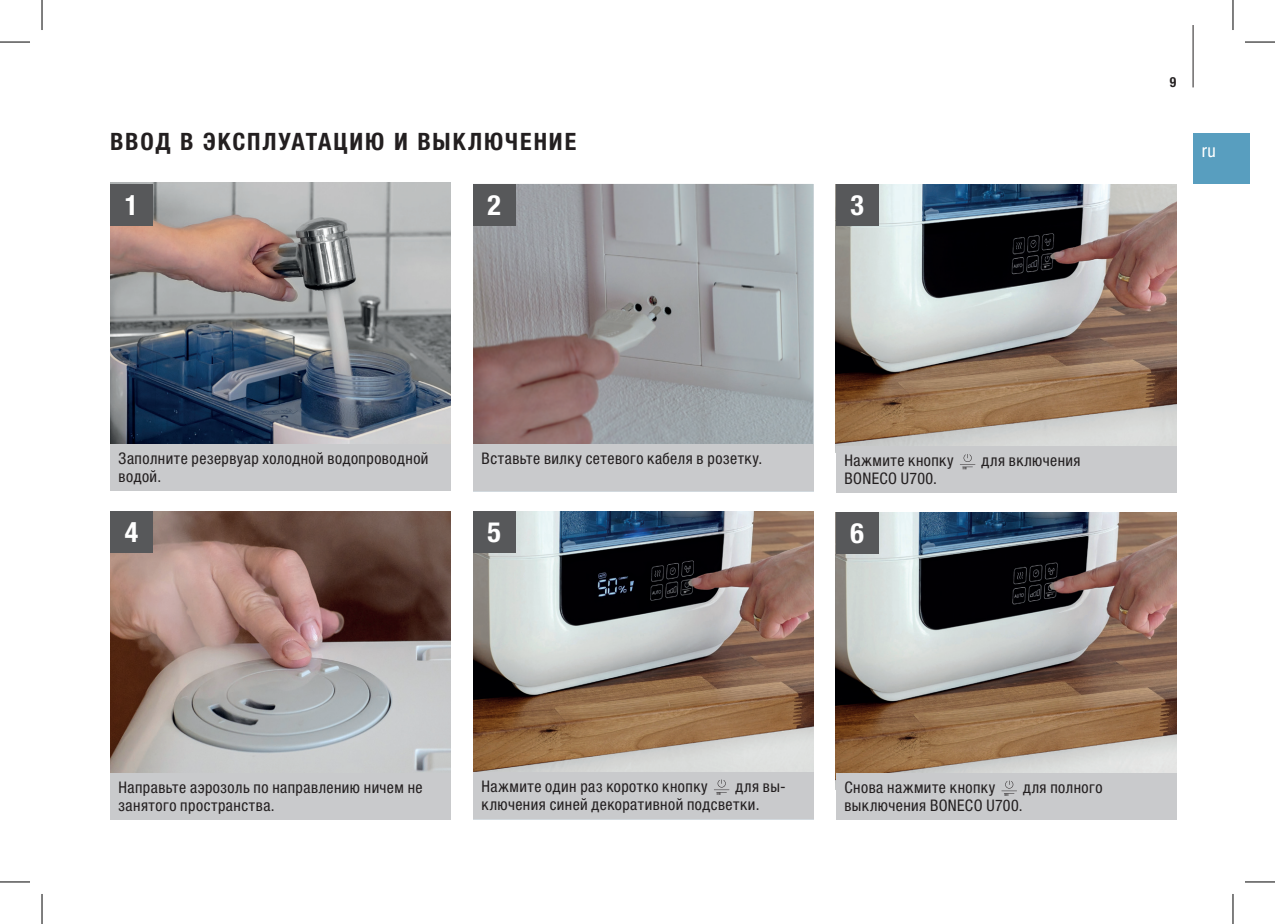
<style>
.page{position:relative;width:1275px;height:924px;background:#fff}
.page>*{position:absolute;margin:0;border:0;box-sizing:border-box;transform-origin:0 0}
.t1{font:700 condensed 28px "Helvetica Neue LTW1 G";color:#fff}
.t2{font:700 condensed 24px "Helvetica Neue LTW1 G";letter-spacing:.08em;color:#231f20}
.t3{font:condensed 18px "Helvetica Neue LTW1 G";color:#fff}
.t4{font:condensed 16px/18px "Helvetica Neue LTW1 G";letter-spacing:.03em;color:#231f20}
.t5{font:700 condensed 14px "Helvetica Neue LTW1 G";color:#231f20;scale:.96 1}
</style>
<div class="page">
<div style="left:1193px;top:133px;width:57px;height:51px;background:#589ebf"></div>
<hr style="left:1192px;top:25px;width:1px;height:62px;background:#231f20">
<img style="left:473px;top:511px;width:340px;height:260px">
<img style="left:836px;top:184px;width:340px;height:262px">
<img style="left:836px;top:512px;width:340px;height:260px">
<img style="left:110px;top:183px;width:340px;height:261px">
<img style="left:110px;top:511px;width:340px;height:261px">
<img style="left:473px;top:184px;width:340px;height:260px">
<div style="left:473px;top:511px;width:42px;height:41px;background:#57585a"></div>
<div style="left:836px;top:184px;width:42px;height:42px;background:#57585a"></div>
<div style="left:110px;top:184px;width:43px;height:41px;background:#57585a"></div>
<div style="left:110px;top:511px;width:43px;height:41px;background:#57585a"></div>
<div style="left:473px;top:184px;width:42px;height:41px;background:#57585a"></div>
<div style="left:836px;top:512px;width:42px;height:41px;background:#57585a"></div>
<div style="left:836px;top:446px;width:340px;height:46px;background:#c9cacc"></div>
<svg style="left:960px;top:454px;width:15px;height:15px"></svg>
<div style="left:110px;top:444px;width:340px;height:46px;background:#c9cacc"></div>
<div style="left:110px;top:772px;width:340px;height:47px;background:#c9cacc"></div>
<div style="left:473px;top:444px;width:340px;height:46px;background:#c9cacc"></div>
<div style="left:473px;top:771px;width:340px;height:47px;background:#c9cacc"></div>
<svg style="left:714px;top:779px;width:15px;height:15px"></svg>
<div style="left:836px;top:772px;width:340px;height:47px;background:#c9cacc"></div>
<svg style="left:1001px;top:780px;width:16px;height:15px"></svg>
<hr style="left:0;top:42px;width:30px;height:1px;background:#000">
<hr style="left:1245px;top:42px;width:30px;height:1px;background:#000">
<hr style="left:0;top:881px;width:30px;height:1px;background:#000">
<hr style="left:1245px;top:881px;width:30px;height:1px;background:#000">
<hr style="left:42px;top:0;width:1px;height:30px;background:#000">
<hr style="left:42px;top:893px;width:1px;height:30px;background:#000">
<hr style="left:1232px;top:0;width:1px;height:30px;background:#000">
<hr style="left:1232px;top:893px;width:1px;height:30px;background:#000">
<h2 class="t2" style="left:110px;top:127px;width:467px">ВВОД В ЭКСПЛУАТАЦИЮ И ВЫКЛЮЧЕНИЕ</h2>
<h1 class="t1" style="left:125px;top:188px;width:15px">1</h1>
<h1 class="t1" style="left:850px;top:188px;width:15px">3</h1>
<h1 class="t1" style="left:487px;top:188px;width:15px">2</h1>
<p class="t5" style="left:1169px;top:74px;width:8px">9</p>
<p class="t3" style="left:1201px;top:140px;width:15px">ru</p>
<p class="t4" style="left:119px;top:449px;width:311px">Заполните резервуар холодной водопроводной водой.</p>
<h1 class="t1" style="left:125px;top:514px;width:15px">4</h1>
<p class="t4" style="left:481px;top:449px;width:282px">Вставьте вилку сетевого кабеля в розетку.</p>
<h1 class="t1" style="left:487px;top:515px;width:15px">5</h1>
<p class="t4" style="left:844px;top:451px;width:111px">Нажмите кнопку</p>
<p class="t4" style="left:981px;top:451px;width:101px">для включения</p>
<p class="t4" style="left:844px;top:469px;width:94px">BONECO U700.</p>
<h1 class="t1" style="left:850px;top:516px;width:15px">6</h1>
<p class="t4" style="left:119px;top:778px;width:305px">Направьте аэрозоль по направлению ничем не занятого пространства.</p>
<p class="t4" style="left:481px;top:777px;width:228px">Нажмите один раз коротко кнопку</p>
<p class="t4" style="left:481px;top:777px;width:306px;text-indent:254px">для вы&shy;ключения синей декоративной подсветки.</p>
<p class="t4" style="left:844px;top:778px;width:152px">Снова нажмите кнопку</p>
<p class="t4" style="left:1023px;top:778px;width:81px">для полного</p>
<p class="t4" style="left:844px;top:796px;width:180px">выключения BONECO U700.</p>
</div>
